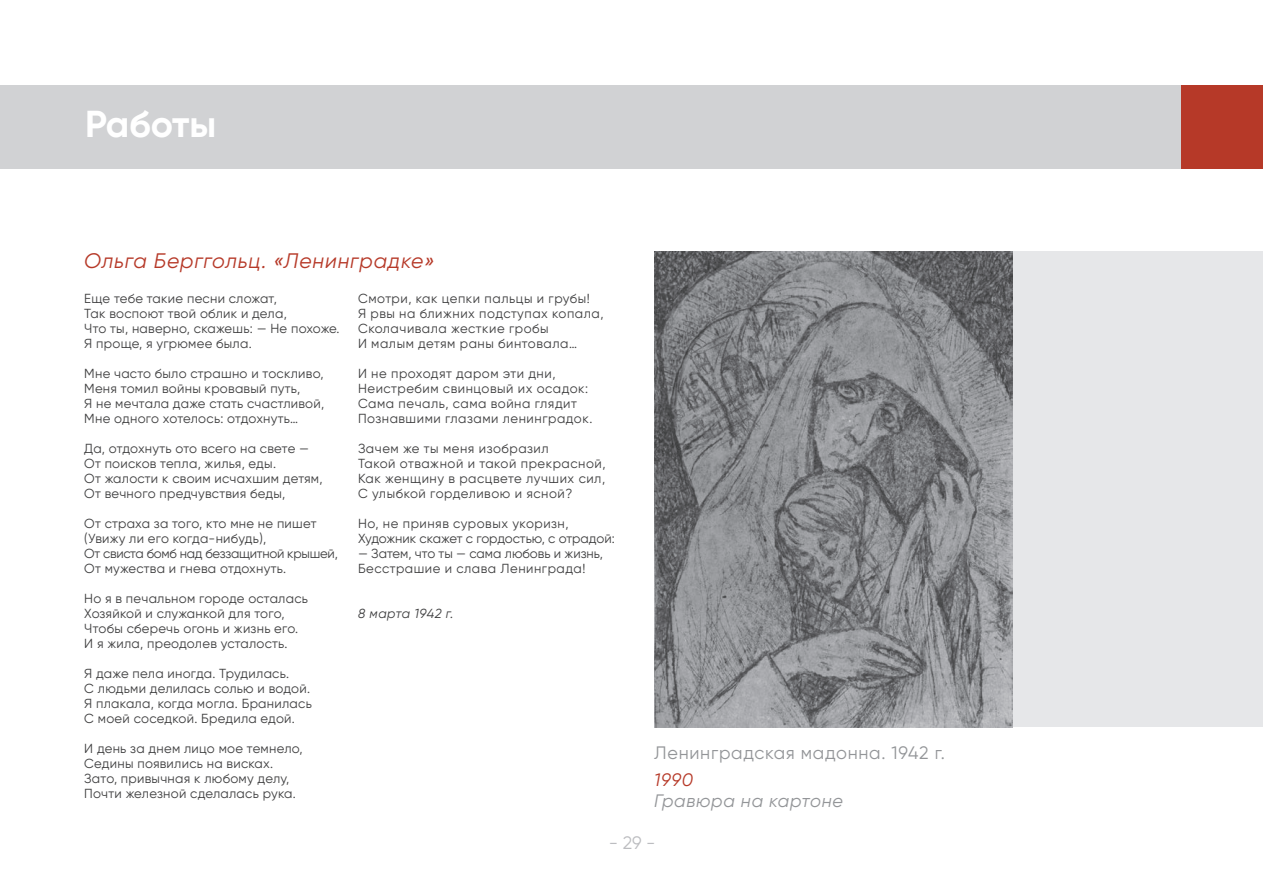
<style>
.page{position:relative;width:1263px;height:893px;background:#fff}
.page>*{position:absolute;margin:0;border:0;box-sizing:border-box;transform-origin:0 0}
.t1{font:700 37.5px "Gilroy";color:#fff}
.t2{font:italic 21px "Gilroy";letter-spacing:.04em;color:#b63928}
.t3{font:18px "Gilroy";letter-spacing:.04em;color:#939598}
.t4{font:italic 18px "Gilroy";letter-spacing:.04em;color:#939598}
.t5{font:18px "Gilroy";color:#bcbdc0}
.t6{font:italic 18px "Gilroy";color:#b63928}
.t7{font:13.05px/15px "Gilroy";letter-spacing:.02em;color:#3e3e3f}
.t8{font:13.05px/15px "Gilroy";letter-spacing:.04em;color:#3e3e3f}
.t9{font:13.05px/15px "Gilroy";color:#3e3e3f}
.t10{font:italic 13.05px "Gilroy";letter-spacing:.03em;color:#3e3e3f}
</style>
<div class="page">
<div style="left:1px;top:85px;width:1180px;height:83px;background:#d1d2d4"></div>
<div style="left:1181px;top:85px;width:82px;height:83px;background:#b63928"></div>
<div style="left:654px;top:251px;width:609px;height:476px;background:#e6e7e9"></div>
<img style="left:654px;top:251px;width:359px;height:476px">
<h1 class="t1" style="left:85px;top:101px;width:133px">Работы</h1>
<h2 class="t2" style="left:84px;top:248px;width:352px">Ольга Берггольц. «Ленинградке»</h2>
<p class="t7" style="left:84px;top:291px;width:257px">Еще тебе такие песни сложат,<br>Так воспоют твой облик и дела,<br>Что ты, наверно, скажешь: — Не похоже.<br>Я проще, я угрюмее была.</p>
<p class="t7" style="left:84px;top:366px;width:241px">Мне часто было страшно и тоскливо, Меня томил войны кровавый путь,<br>Я не мечтала даже стать счастливой, Мне одного хотелось: отдохнуть…</p>
<p class="t7" style="left:84px;top:441px;width:240px">Да, отдохнуть ото всего на свете —<br>От поисков тепла, жилья, еды.<br>От жалости к своим исчахшим детям,<br>От вечного предчувствия беды,</p>
<p class="t9" style="left:84px;top:516px;width:255px">От страха за того, кто мне не пишет (Увижу ли его когда-нибудь),<br>От свиста бомб над беззащитной крышей, От мужества и гнева отдохнуть.</p>
<p class="t7" style="left:84px;top:591px;width:225px">Но я в печальном городе осталась<br>Хозяйкой и служанкой для того,<br>Чтобы сберечь огонь и жизнь его.<br>И я жила, преодолев усталость.</p>
<p class="t7" style="left:84px;top:666px;width:229px">Я даже пела иногда. Трудилась.<br>С людьми делилась солью и водой.<br>Я плакала, когда могла. Бранилась<br>С моей соседкой. Бредила едой.</p>
<p class="t7" style="left:84px;top:741px;width:220px">И день за днем лицо мое темнело,<br>Седины появились на висках.<br>Зато, привычная к любому делу,<br>Почти железной сделалась рука.</p>
<p class="t8" style="left:358px;top:291px;width:247px">Смотри, как цепки пальцы и грубы!<br>Я рвы на ближних подступах копала,<br>Сколачивала жесткие гробы<br>И малым детям раны бинтовала…</p>
<p class="t8" style="left:358px;top:366px;width:236px">И не проходят даром эти дни,<br>Неистребим свинцовый их осадок:<br>Сама печаль, сама война глядит<br>Познавшими глазами ленинградок.</p>
<p class="t8" style="left:358px;top:441px;width:249px">Зачем же ты меня изобразил<br>Такой отважной и такой прекрасной,<br>Как женщину в расцвете лучших сил,<br>С улыбкой горделивою и ясной?</p>
<p class="t9" style="left:358px;top:516px;width:258px">Но, не приняв суровых укоризн,<br>Художник скажет с гордостью, с отрадой:</p>
<p class="t7" style="left:358px;top:546px;width:247px">— Затем, что ты — сама любовь и жизнь,<br>Бесстрашие и слава Ленинграда!</p>
<p class="t10" style="left:358px;top:606px;width:97px">8 марта 1942 г.</p>
<h3 class="t3" style="left:654px;top:742px;width:292px">Ленинградская мадонна. 1942 г.</h3>
<h3 class="t6" style="left:654px;top:768px;width:40px">1990</h3>
<h3 class="t4" style="left:654px;top:790px;width:190px">Гравюра на картоне</h3>
<h3 class="t5" style="left:609px;top:832px;width:48px">- 29 -</h3>
</div>
